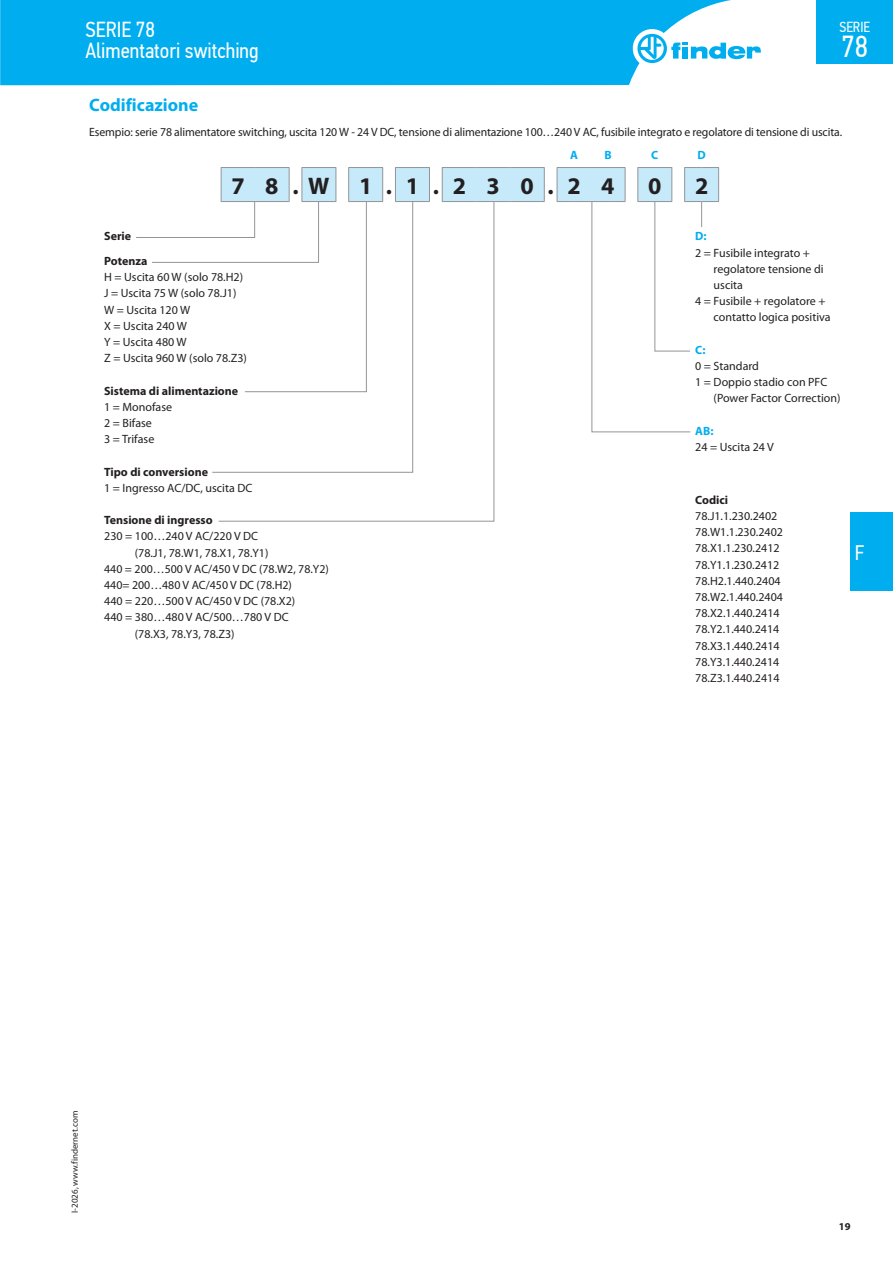
<style>
.page{position:relative;width:893px;height:1263px;background:#fff}
.page>*{position:absolute;margin:0;border:0;box-sizing:border-box;transform-origin:0 0}
.t1{font:30.3px "PF Din Text Cond Pro";color:#fff}
.t2{font:700 24px "Myriad Pro";color:#231f20}
.t3{font:21.75px/21px "PF Din Text Cond Pro";color:#fff}
.t4{font:21px "PF Din Text Cond Pro";color:#fff}
.t5{font:700 18px "Myriad Pro";color:#00aeef}
.t6{font:14.55px "PF Din Text Cond Pro";color:#fff}
.t7{font:12px/16.2px "Myriad Pro";color:#231f20}
.t8{font:700 12px/24.8px "Myriad Pro";color:#231f20}
.t9{font:700 12px "Myriad Pro";color:#00aeef}
.t10{font:700 10.5px "Myriad Pro";color:#231f20}
.t11{font:9px "Myriad Pro";color:#231f20}
</style>
<div class="page">
<div style="left:850px;top:512px;width:43px;height:79px;background:#00aeef"></div>
<svg style="left:218px;top:433px;width:277px;height:89px"></svg>
<svg style="left:136px;top:167px;width:583px;height:266px"></svg>
<div style="left:0;top:0;width:731px;height:85px;background:#00aeef"></div>
<div style="left:633px;top:29px;width:38px;height:39px;background:#fff;border-radius:50%"></div>
<svg style="left:637px;top:34px;width:124px;height:29px"></svg>
<div style="left:816px;top:0;width:77px;height:64px;background:#00aeef"></div>
<h3 class="t3" style="left:85px;top:19px;width:175px">SERIE 78<br>Alimentatori switching</h3>
<p class="t6" style="left:839px;top:19px;width:32px">SERIE</p>
<h1 class="t1" style="left:841px;top:28px;width:28px">78</h1>
<h3 class="t5" style="left:89px;top:93px;width:111px">Codificazione</h3>
<p class="t7" style="left:89px;top:124px;width:754px">Esempio: serie 78 alimentatore switching, uscita 120 W - 24 V DC, tensione di alimentazione 100…240 V AC, fusibile integrato e regolatore di tensione di uscita.</p>
<p class="t9" style="left:570px;top:147px;width:9px">A</p>
<p class="t9" style="left:604px;top:147px;width:9px">B</p>
<p class="t9" style="left:651px;top:147px;width:9px">C</p>
<p class="t9" style="left:697px;top:147px;width:10px">D</p>
<h2 class="t2" style="left:232px;top:170px;width:384px">7 8.W 1.1.2 3 0.2 4</h2>
<h2 class="t2" style="left:648px;top:170px;width:15px">0</h2>
<h2 class="t2" style="left:695px;top:170px;width:15px">2</h2>
<p class="t8" style="left:104px;top:223px;width:45px">Serie<br>Potenza</p>
<p class="t7" style="left:104px;top:269px;width:144px">H = Uscita 60 W (solo 78.H2)<br>J = Uscita 75 W (solo 78.J1)<br>W = Uscita 120 W<br>X = Uscita 240 W<br>Y = Uscita 480 W<br>Z = Uscita 960 W (solo 78.Z3)</p>
<p class="t8" style="left:104px;top:378px;width:136px">Sistema di alimentazione</p>
<p class="t7" style="left:104px;top:398px;width:70px">1 = Monofase<br>2 = Bifase<br>3 = Trifase</p>
<p class="t8" style="left:104px;top:459px;width:105px">Tipo di conversione</p>
<p class="t7" style="left:104px;top:479px;width:150px">1 = Ingresso AC/DC, uscita DC</p>
<p class="t8" style="left:104px;top:507px;width:110px">Tensione di ingresso</p>
<p class="t7" style="left:104px;top:528px;width:156px">230 = 100…240 V AC/220 V DC</p>
<p class="t7" style="left:135px;top:544px;width:135px">(78.J1, 78.W1, 78.X1, 78.Y1)</p>
<p class="t7" style="left:104px;top:560px;width:226px">440 = 200…500 V AC/450 V DC (78.W2, 78.Y2)</p>
<p class="t7" style="left:104px;top:577px;width:189px">440= 200…480 V AC/450 V DC (78.H2)</p>
<p class="t7" style="left:104px;top:593px;width:193px">440 = 220…500 V AC/450 V DC (78.X2)</p>
<p class="t7" style="left:104px;top:609px;width:186px">440 = 380…480 V AC/500…780 V DC</p>
<p class="t7" style="left:135px;top:625px;width:101px">(78.X3, 78.Y3, 78.Z3)</p>
<p class="t9" style="left:695px;top:228px;width:13px">D:</p>
<p class="t7" style="left:695px;top:244px;width:116px">2 = Fusibile integrato +</p>
<p class="t7" style="left:714px;top:260px;width:112px">regolatore tensione di</p>
<p class="t7" style="left:714px;top:277px;width:31px">uscita</p>
<p class="t7" style="left:695px;top:293px;width:132px">4 = Fusibile + regolatore +</p>
<p class="t7" style="left:714px;top:309px;width:119px">contatto logica positiva</p>
<p class="t9" style="left:695px;top:342px;width:12px">C:</p>
<p class="t7" style="left:695px;top:358px;width:65px">0 = Standard</p>
<p class="t7" style="left:695px;top:374px;width:134px">1 = Doppio stadio con PFC</p>
<p class="t7" style="left:714px;top:390px;width:128px">(Power Factor Correction)</p>
<p class="t9" style="left:695px;top:423px;width:20px">AB:</p>
<p class="t7" style="left:695px;top:439px;width:80px">24 = Uscita 24 V</p>
<p class="t8" style="left:695px;top:487px;width:35px">Codici</p>
<p class="t7" style="left:695px;top:508px;width:89px">78.J1.1.230.2402<br>78.W1.1.230.2402<br>78.X1.1.230.2412<br>78.Y1.1.230.2412<br>78.H2.1.440.2404<br>78.W2.1.440.2404<br>78.X2.1.440.2414<br>78.Y2.1.440.2414<br>78.X3.1.440.2414<br>78.Y3.1.440.2414<br>78.Z3.1.440.2414</p>
<h3 class="t4" style="left:855px;top:540px;width:11px">F</h3>
<p class="t11" style="left:69px;top:1213px;width:103px;rotate:-90deg">I-2026, www.findernet.com</p>
<p class="t10" style="left:839px;top:1219px;width:13px">19</p>
</div>
